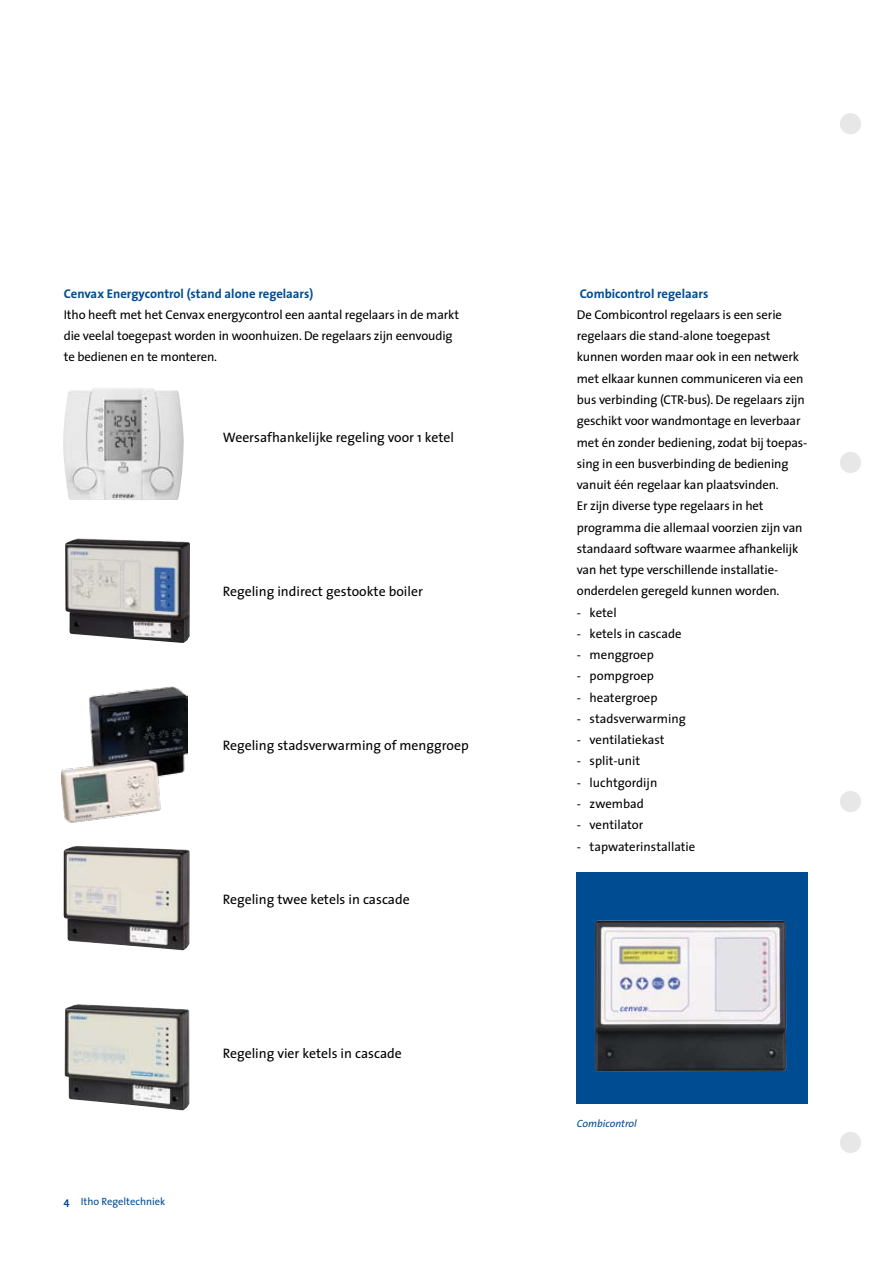
<style>
.page{position:relative;width:893px;height:1263px;background:#fff}
.page>*{position:absolute;margin:0;border:0;box-sizing:border-box;transform-origin:0 0}
.t1{font:13.8px "The Sans";color:#000}
.t2{font:12.75px/21.3px "The Sans";letter-spacing:-.01em;color:#000;text-align:justify}
.t3{font:700 12.75px "The Sans";color:#004c93}
.t4{font:10.5px "The Sans";color:#004c93}
.t5{font:italic 10.5px "The Sans";color:#004c93}
</style>
<div class="page">
<div style="left:840px;top:113px;width:21px;height:21px;background:#e7e7e8;border-radius:50%"></div>
<div style="left:840px;top:452px;width:21px;height:21px;background:#e7e7e8;border-radius:50%"></div>
<div style="left:840px;top:791px;width:21px;height:21px;background:#e7e7e8;border-radius:50%"></div>
<div style="left:840px;top:1132px;width:21px;height:21px;background:#e7e7e8;border-radius:50%"></div>
<div style="left:577px;top:873px;width:231px;height:231px;background:#004c93"></div>
<img style="left:595px;top:920px;width:191px;height:151px">
<img style="left:63px;top:388px;width:121px;height:112px">
<img style="left:65px;top:538px;width:125px;height:105px">
<img style="left:61px;top:686px;width:127px;height:137px">
<img style="left:63px;top:846px;width:127px;height:104px">
<img style="left:65px;top:1004px;width:125px;height:106px">
<p class="t3" style="left:64px;top:283px;width:251px">Cenvax Energycontrol (stand alone regelaars)</p>
<p class="t2" style="left:64px;top:304px;width:397px;text-align:left">Itho heeft met het Cenvax energycontrol een aantal regelaars in de markt die veelal toegepast worden in woonhuizen. De regelaars zijn eenvoudig te bedienen en te monteren.</p>
<p class="t1" style="left:223px;top:425px;width:233px">Weersafhankelijke regeling voor 1 ketel</p>
<p class="t1" style="left:223px;top:580px;width:202px">Regeling indirect gestookte boiler</p>
<p class="t1" style="left:223px;top:734px;width:248px">Regeling stadsverwarming of menggroep</p>
<p class="t1" style="left:223px;top:888px;width:189px">Regeling twee ketels in cascade</p>
<p class="t4" style="left:81px;top:1192px;width:86px">Itho Regeltechniek</p>
<p class="t1" style="left:223px;top:1042px;width:181px">Regeling vier ketels in cascade</p>
<p class="t3" style="left:580px;top:283px;width:130px">Combicontrol regelaars</p>
<p class="t2" style="left:577px;top:304px;width:207px">De Combicontrol regelaars is een serie</p>
<p class="t2" style="left:577px;top:325px;width:195px">regelaars die stand-alone toegepast</p>
<p class="t2" style="left:577px;top:346px;width:224px">kunnen worden maar ook in een netwerk</p>
<p class="t2" style="left:577px;top:367px;width:228px">met elkaar kunnen communiceren via een</p>
<p class="t2" style="left:577px;top:389px;width:229px">bus verbinding (CTR-bus). De regelaars zijn</p>
<p class="t2" style="left:577px;top:410px;width:225px">geschikt voor wandmontage en leverbaar</p>
<p class="t2" style="left:577px;top:431px;width:232px">met én zonder bediening, zodat bij toepas-</p>
<p class="t2" style="left:577px;top:452px;width:213px">sing in een busverbinding de bediening</p>
<p class="t2" style="left:577px;top:474px;width:203px">vanuit één regelaar kan plaatsvinden.</p>
<p class="t2" style="left:577px;top:495px;width:188px">Er zijn diverse type regelaars in het</p>
<p class="t2" style="left:577px;top:516px;width:227px">programma die allemaal voorzien zijn van</p>
<p class="t2" style="left:577px;top:537px;width:223px">standaard software waarmee afhankelijk</p>
<p class="t2" style="left:577px;top:559px;width:201px">van het type verschillende installatie-</p>
<p class="t2" style="left:577px;top:580px;width:204px">onderdelen geregeld kunnen worden.</p>
<p class="t2" style="left:590px;top:601px;width:29px">ketel</p>
<p class="t2" style="left:590px;top:622px;width:94px">ketels in cascade</p>
<p class="t2" style="left:590px;top:644px;width:66px">menggroep</p>
<p class="t2" style="left:590px;top:665px;width:66px">pompgroep</p>
<p class="t2" style="left:590px;top:686px;width:69px">heatergroep</p>
<p class="t2" style="left:590px;top:707px;width:98px">stadsverwarming</p>
<p class="t2" style="left:590px;top:729px;width:76px">ventilatiekast</p>
<p class="t2" style="left:590px;top:750px;width:52px">split-unit</p>
<p class="t2" style="left:590px;top:771px;width:69px">luchtgordijn</p>
<p class="t2" style="left:590px;top:793px;width:56px">zwembad</p>
<p class="t2" style="left:590px;top:814px;width:55px">ventilator</p>
<p class="t2" style="left:590px;top:835px;width:107px">tapwaterinstallatie</p>
<p class="t2" style="left:577px;top:601px;width:6px">- - - - - - - - - - - -</p>
<p class="t5" style="left:577px;top:1114px;width:62px">Combicontrol</p>
</div>
